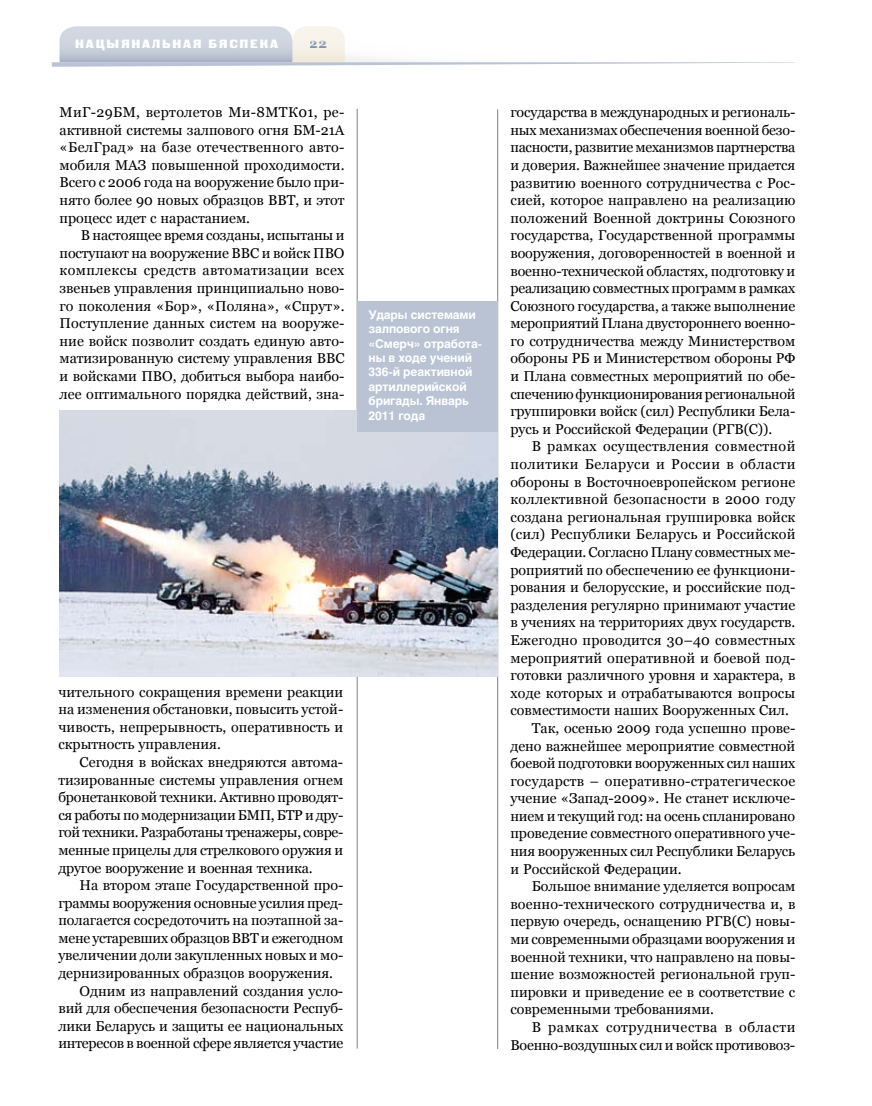
<style>
.page{position:relative;width:872px;height:1106px;background:#fff}
.page>*{position:absolute;margin:0;border:0;box-sizing:border-box;transform-origin:0 0}
.t1{font:14.25px/17.5px "Georgia";color:#000;text-align:justify}
.t2{font:14.25px "Georgia";letter-spacing:.02em;color:#000}
.t3{font:14.25px "Georgia";letter-spacing:.03em;color:#000}
.t4{font:14.25px "Georgia";letter-spacing:.025em;color:#000}
.t5{font:14.25px "Georgia";letter-spacing:.04em;color:#000}
.t6{font:700 13.5px "Georgia";color:#8095af}
.t7{font:700 12px/14.4px "Helios";letter-spacing:-.01em;color:#fff}
.t8{font:12px "Black Grotesk C";letter-spacing:.15em;color:#fff}
</style>
<div class="page">
<hr style="left:357px;top:109px;width:1px;height:939px;background:#818084">
<hr style="left:497px;top:109px;width:1px;height:939px;background:#818084">
<svg style="left:52px;top:26px;width:743px;height:41px"></svg>
<img style="left:60px;top:411px;width:437px;height:265px">
<div style="left:357px;top:301px;width:140px;height:131px;background:#b9c3d3"></div>
<p class="t8" style="left:75px;top:36px;width:204px">нацыянальная бяспека</p>
<p class="t6" style="left:310px;top:35px;width:19px">22</p>
<p class="t1" style="left:60px;top:103px;width:286px">МиГ-29БМ, вертолетов Ми-8МТК01, ре&shy;активной системы залпового огня БМ-21А «БелГрад» на базе отечественного авто&shy;мобиля МАЗ повышенной проходимости.<br>Всего с 2006 года на вооружение было при&shy;нято более 90 новых образцов ВВТ, и этот процесс идет с нарастанием.</p>
<p class="t1" style="left:60px;top:226px;width:286px;text-indent:21px">В настоящее время созданы, испытаны и поступают на вооружение ВВС и войск ПВО комплексы средств автоматизации всех звеньев управления принципиально ново&shy;го поколения «Бор», «Поляна», «Спрут».<br>Поступление данных систем на вооруже&shy;ние войск позволит создать единую авто&shy;матизированную систему управления ВВС и войсками ПВО, добиться выбора наибо&shy;лее оптимального порядка действий, зна-</p>
<p class="t7" style="left:368px;top:307px;width:115px">Удары системами залпового огня «Смерч» отработа&shy;ны в ходе учений<br>336-й реактивной артиллерийской бригады. Январь<br>2011 года</p>
<p class="t1" style="left:58px;top:683px;width:286px">чительного сокращения времени реакции на изменения обстановки, повысить устой&shy;чивость, непрерывность, оперативность и скрытность управления.</p>
<p class="t1" style="left:58px;top:753px;width:286px;text-indent:21px">Сегодня в войсках внедряются автома&shy;тизированные системы управления огнем бронетанковой техники. Активно проводят&shy;ся работы по модернизации БМП, БТР и дру&shy;гой техники. Разработаны тренажеры, совре&shy;менные прицелы для стрелкового оружия и другое вооружение и военная техника.</p>
<p class="t1" style="left:80px;top:876px;width:265px">На втором этапе Государственной про-</p>
<p class="t1" style="left:58px;top:894px;width:286px">граммы вооружения основные усилия пред-</p>
<p class="t1" style="left:58px;top:911px;width:286px">полагается сосредоточить на поэтапной за-</p>
<p class="t1" style="left:58px;top:929px;width:286px">мене устаревших образцов ВВТ и ежегодном</p>
<p class="t1" style="left:58px;top:946px;width:286px">увеличении доли закупленных новых и мо-</p>
<p class="t1" style="left:58px;top:964px;width:276px">дернизированных образцов вооружения.</p>
<p class="t1" style="left:80px;top:982px;width:265px">Одним из направлений создания усло-</p>
<p class="t1" style="left:58px;top:999px;width:286px">вий для обеспечения безопасности Респуб-</p>
<p class="t1" style="left:58px;top:1017px;width:286px">лики Беларусь и защиты ее национальных</p>
<p class="t1" style="left:58px;top:1034px;width:286px">интересов в военной сфере является участие</p>
<p class="t1" style="left:510px;top:103px;width:286px">государства в международных и региональ&shy;ных механизмах обеспечения военной безо&shy;пасности, развитие механизмов партнерства и доверия. Важнейшее значение придается развитию военного сотрудничества с Рос&shy;сией, которое направлено на реализацию положений Военной доктрины Союзного государства, Государственной программы вооружения, договоренностей в военной и военно-технической областях, подготовку и реализацию совместных программ в рамках Союзного государства, а также выполнение мероприятий Плана двустороннего военно&shy;го сотрудничества между Министерством обороны РБ и Министерством обороны РФ и Плана совместных мероприятий по обе&shy;спечению функционирования региональной группировки войск (сил) Республики Бела&shy;русь и Российской Федерации (РГВ(С)).</p>
<p class="t4" style="left:532px;top:438px;width:265px">В рамках осуществления совместной</p>
<p class="t3" style="left:510px;top:456px;width:286px">политики Беларуси и России в области</p>
<p class="t1" style="left:510px;top:473px;width:286px">обороны в Восточноевропейском регионе</p>
<p class="t2" style="left:510px;top:491px;width:286px">коллективной безопасности в 2000 году</p>
<p class="t1" style="left:510px;top:508px;width:286px">создана региональная группировка войск</p>
<p class="t1" style="left:510px;top:525px;width:286px">(сил) Республики Беларусь и Российской</p>
<p class="t1" style="left:510px;top:543px;width:286px">Федерации. Согласно Плану совместных ме-</p>
<p class="t1" style="left:510px;top:561px;width:286px">роприятий по обеспечению ее функциони-</p>
<p class="t1" style="left:510px;top:578px;width:286px">рования и белорусские, и российские под-</p>
<p class="t1" style="left:510px;top:596px;width:286px">разделения регулярно принимают участие</p>
<p class="t1" style="left:510px;top:613px;width:286px">в учениях на территориях двух государств.</p>
<p class="t1" style="left:510px;top:631px;width:286px">Ежегодно проводится 30–40 совместных</p>
<p class="t1" style="left:510px;top:649px;width:286px">мероприятий оперативной и боевой под-</p>
<p class="t1" style="left:510px;top:666px;width:286px">готовки различного уровня и характера, в</p>
<p class="t1" style="left:510px;top:684px;width:286px">ходе которых и отрабатываются вопросы</p>
<p class="t1" style="left:510px;top:701px;width:280px">совместимости наших Вооруженных Сил.</p>
<p class="t1" style="left:532px;top:719px;width:265px">Так, осенью 2009 года успешно прове-</p>
<p class="t1" style="left:510px;top:736px;width:286px">дено важнейшее мероприятие совместной</p>
<p class="t1" style="left:510px;top:754px;width:286px">боевой подготовки вооруженных сил наших</p>
<p class="t2" style="left:510px;top:772px;width:286px">государств – оперативно-стратегическое</p>
<p class="t1" style="left:510px;top:789px;width:286px">учение «Запад-2009». Не станет исключе-</p>
<p class="t1" style="left:510px;top:807px;width:286px">нием и текущий год: на осень спланировано</p>
<p class="t1" style="left:510px;top:824px;width:286px">проведение совместного оперативного уче-</p>
<p class="t1" style="left:510px;top:842px;width:286px">ния вооруженных сил Республики Беларусь</p>
<p class="t1" style="left:510px;top:860px;width:173px">и Российской Федерации.</p>
<p class="t1" style="left:532px;top:877px;width:265px">Большое внимание уделяется вопросам</p>
<p class="t1" style="left:510px;top:895px;width:286px">военно-технического сотрудничества и, в</p>
<p class="t1" style="left:510px;top:912px;width:286px">первую очередь, оснащению РГВ(С) новы-</p>
<p class="t1" style="left:510px;top:930px;width:286px">ми современными образцами вооружения и</p>
<p class="t1" style="left:510px;top:947px;width:286px">военной техники, что направлено на повы-</p>
<p class="t1" style="left:510px;top:965px;width:286px">шение возможностей региональной груп-</p>
<p class="t1" style="left:510px;top:983px;width:286px">пировки и приведение ее в соответствие с</p>
<p class="t1" style="left:510px;top:1000px;width:205px">современными требованиями.</p>
<p class="t5" style="left:532px;top:1019px;width:265px">В рамках сотрудничества в области</p>
<p class="t1" style="left:510px;top:1035px;width:286px">Военно-воздушных сил и войск противовоз-</p>
</div>
